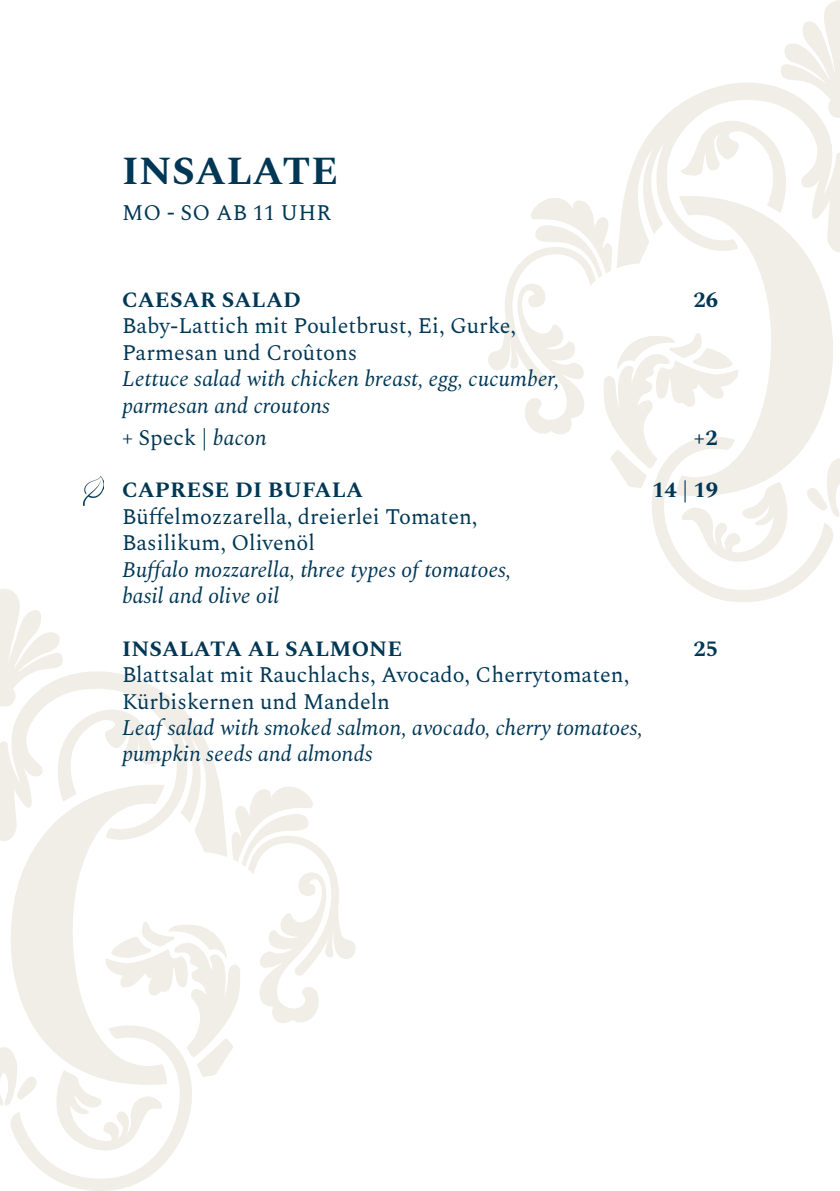
<style>
.page{position:relative;width:840px;height:1191px;background:#fff}
.page>*{position:absolute;margin:0;border:0;box-sizing:border-box;transform-origin:0 0}
.t1{font:700 40px "Spectral";letter-spacing:.01em;color:#003755}
.t2{font:22px "Spectral";color:#003755}
.t3{font:italic 22px "Spectral";color:#003755}
.t4{font:700 22px "Spectral";letter-spacing:.01em;color:#003755}
.s1{font-style:italic}
</style>
<div class="page">
<svg style="left:0;top:589px;width:355px;height:602px"></svg>
<svg style="left:488px;top:0;width:351px;height:602px"></svg>
<img style="left:83px;top:476px;width:20px;height:29px">
<p class="t1" style="left:122px;top:142px;width:217px">INSALATE</p>
<p class="t2" style="left:122px;top:197px;width:210px">MO - SO AB 11 UHR</p>
<p class="t4" style="left:122px;top:284px;width:180px">CAESAR SALAD</p>
<p class="t4" style="left:693px;top:284px;width:26px">26</p>
<p class="t2" style="left:122px;top:310px;width:395px">Baby-Lattich mit Pouletbrust, Ei, Gurke,</p>
<p class="t2" style="left:122px;top:336px;width:237px">Parmesan und Croûtons</p>
<p class="t3" style="left:122px;top:363px;width:438px">Lettuce salad with chicken breast, egg, cucumber,</p>
<p class="t3" style="left:122px;top:389px;width:209px">parmesan and croutons</p>
<p class="t2" style="left:122px;top:421px;width:146px">+ Speck | <span class="s1">bacon</span></p>
<p class="t4" style="left:692px;top:421px;width:26px">+2</p>
<p class="t4" style="left:122px;top:474px;width:242px">CAPRESE DI BUFALA</p>
<p class="t4" style="left:651px;top:474px;width:67px">14 | 19</p>
<p class="t2" style="left:122px;top:500px;width:356px">Büffelmozzarella, dreierlei Tomaten,</p>
<p class="t2" style="left:122px;top:527px;width:194px">Basilikum, Olivenöl</p>
<p class="t3" style="left:122px;top:553px;width:390px">Buffalo mozzarella, three types of tomatoes,</p>
<p class="t3" style="left:122px;top:580px;width:158px">basil and olive oil</p>
<p class="t4" style="left:122px;top:632px;width:281px">INSALATA AL SALMONE</p>
<p class="t4" style="left:693px;top:632px;width:26px">25</p>
<p class="t2" style="left:122px;top:659px;width:508px">Blattsalat mit Rauchlachs, Avocado, Cherrytomaten,</p>
<p class="t2" style="left:122px;top:685px;width:269px">Kürbiskernen und Mandeln</p>
<p class="t3" style="left:122px;top:712px;width:522px">Leaf salad with smoked salmon, avocado, cherry tomatoes,</p>
<p class="t3" style="left:122px;top:738px;width:252px">pumpkin seeds and almonds</p>
</div>
